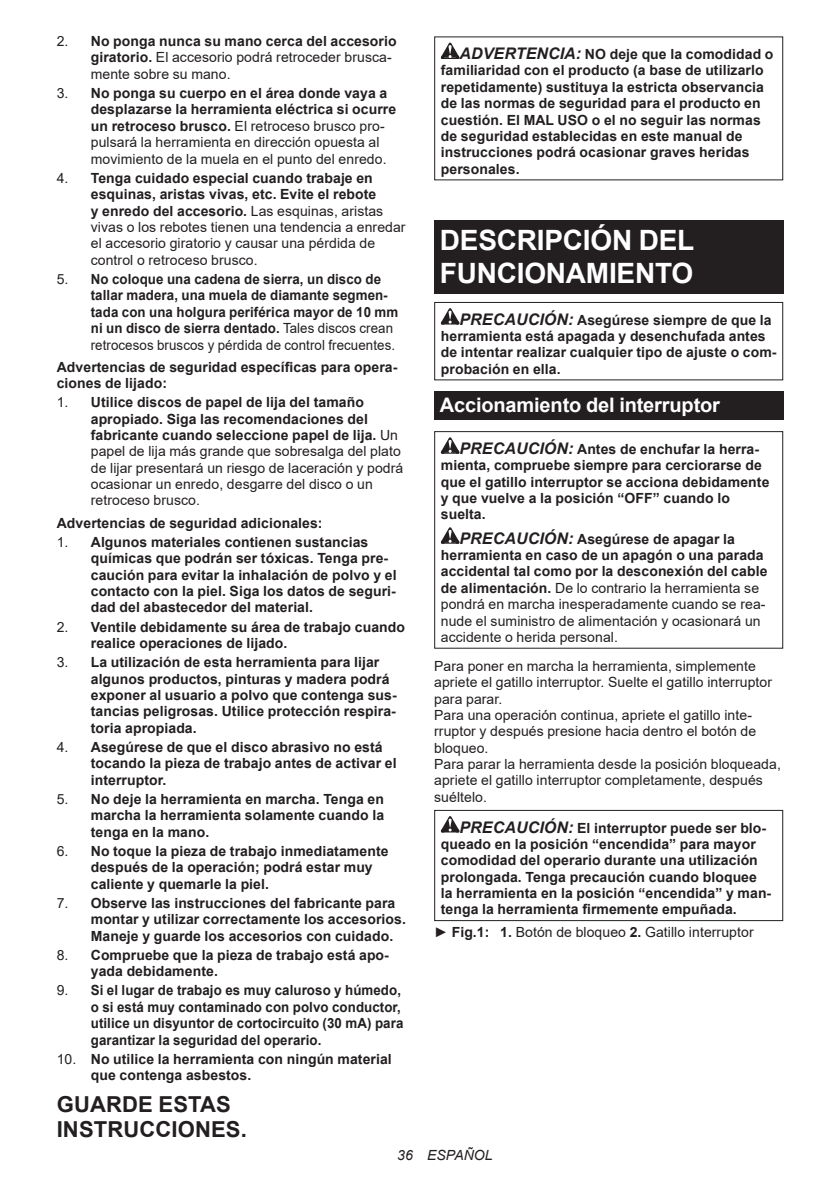
<style>
.page{position:relative;width:840px;height:1191px;background:#fff}
.page>*{position:absolute;margin:0;border:0;box-sizing:border-box;transform-origin:0 0}
.t1{font:700 28px/32.8px "Arial";letter-spacing:-.01em;color:#fff}
.t2{font:700 22px/25.8px "Arial";letter-spacing:.005em;color:#231f20}
.t3{font:700 20px "Arial";letter-spacing:-.01em;color:#fff}
.t4{font:700 14px/16.4px "Arial";letter-spacing:.005em;color:#231f20}
.t5{font:14px/16.4px "Arial";letter-spacing:.005em;color:#231f20}
.t6{font:700 14px/16.4px "Arial";letter-spacing:.005em;color:#231f20;scale:.95 1}
.t7{font:italic 14px "Arial";letter-spacing:.005em;color:#231f20}
.s1{font-weight:700}
.s2{font-weight:400}
.s3{font-style:italic;font-size:16px}
.s4{font-weight:700;font-style:italic;font-size:16px}
</style>
<div class="page">
<svg style="left:440px;top:43px;width:19px;height:16px"></svg>
<div style="left:434px;top:220px;width:348px;height:74px;background:#231f20"></div>
<svg style="left:440px;top:308px;width:19px;height:16px"></svg>
<div style="left:434px;top:302px;width:348px;height:78px;border:1px solid #231f20"></div>
<div style="left:434px;top:392px;width:348px;height:28px;background:#231f20"></div>
<svg style="left:440px;top:437px;width:19px;height:17px"></svg>
<svg style="left:440px;top:527px;width:19px;height:17px"></svg>
<div style="left:434px;top:431px;width:348px;height:217px;border:1px solid #231f20"></div>
<svg style="left:440px;top:816px;width:19px;height:16px"></svg>
<div style="left:434px;top:810px;width:348px;height:111px;border:1px solid #231f20"></div>
<p class="t5" style="left:91px;top:33px;width:307px;text-indent:-34px">2. <span class="s1">No ponga nunca su mano cerca del accesorio giratorio.</span> El accesorio podrá retroceder brusca&shy;mente sobre su mano.</p>
<p class="t5" style="left:91px;top:85px;width:307px;text-indent:-34px">3. <span class="s1">No ponga su cuerpo en el área donde vaya a desplazarse la herramienta eléctrica si ocurre un retroceso brusco.</span> El retroceso brusco pro&shy;pulsará la herramienta en dirección opuesta al movimiento de la muela en el punto del enredo.</p>
<p class="t5" style="left:91px;top:170px;width:316px;text-indent:-34px">4. <span class="s1">Tenga cuidado especial cuando trabaje en esquinas, aristas vivas, etc. Evite el rebote<br>y enredo del accesorio.</span> Las esquinas, aristas vivas o los rebotes tienen una tendencia a enredar el accesorio giratorio y causar una pérdida de control o retroceso brusco.</p>
<p class="t6" style="left:91px;top:271px;width:325px;text-indent:-34px"><span class="s2">5.</span> No coloque una cadena de sierra, un disco de tallar madera, una muela de diamante segmen&shy;tada con una holgura periférica mayor de 10 mm ni un disco de sierra dentado. <span class="s2">Tales discos crean retrocesos bruscos y pérdida de control frecuentes.</span></p>
<p class="t4" style="left:57px;top:358px;width:342px">Advertencias de seguridad específicas para opera&shy;ciones de lijado:</p>
<p class="t5" style="left:91px;top:394px;width:314px;text-indent:-34px">1. <span class="s1">Utilice discos de papel de lija del tamaño apropiado. Siga las recomendaciones del fabricante cuando seleccione papel de lija.</span> Un papel de lija más grande que sobresalga del plato de lijar presentará un riesgo de laceración y podrá ocasionar un enredo, desgarre del disco o un retroceso brusco.</p>
<p class="t4" style="left:57px;top:514px;width:267px">Advertencias de seguridad adicionales:</p>
<p class="t4" style="left:91px;top:534px;width:307px;text-indent:-34px"><span class="s2">1.</span> Algunos materiales contienen sustancias químicas que podrán ser tóxicas. Tenga pre&shy;caución para evitar la inhalación de polvo y el contacto con la piel. Siga los datos de seguri&shy;dad del abastecedor del material.</p>
<p class="t4" style="left:91px;top:618px;width:315px;text-indent:-34px"><span class="s2">2.</span> Ventile debidamente su área de trabajo cuando realice operaciones de lijado.</p>
<p class="t4" style="left:91px;top:654px;width:307px;text-indent:-34px"><span class="s2">3.</span> La utilización de esta herramienta para lijar algunos productos, pinturas y madera podrá exponer al usuario a polvo que contenga sus&shy;tancias peligrosas. Utilice protección respira&shy;toria apropiada.</p>
<p class="t4" style="left:91px;top:739px;width:307px;text-indent:-34px"><span class="s2">4.</span> Asegúrese de que el disco abrasivo no está tocando la pieza de trabajo antes de activar el interruptor.</p>
<p class="t4" style="left:91px;top:791px;width:295px;text-align:justify;text-indent:-34px"><span class="s2">5.</span> No deje la herramienta en marcha. Tenga en marcha la herramienta solamente cuando la tenga en la mano.</p>
<p class="t4" style="left:91px;top:843px;width:299px;text-indent:-34px"><span class="s2">6.</span> No toque la pieza de trabajo inmediatamente después de la operación; podrá estar muy caliente y quemarle la piel.</p>
<p class="t4" style="left:91px;top:895px;width:316px;text-indent:-34px"><span class="s2">7.</span> Observe las instrucciones del fabricante para montar y utilizar correctamente los accesorios.<br>Maneje y guarde los accesorios con cuidado.</p>
<p class="t4" style="left:91px;top:947px;width:299px;text-indent:-34px"><span class="s2">8.</span> Compruebe que la pieza de trabajo está apo&shy;yada debidamente.</p>
<p class="t6" style="left:91px;top:982px;width:330px;text-indent:-34px"><span class="s2">9.</span> Si el lugar de trabajo es muy caluroso y húmedo, o si está muy contaminado con polvo conductor, utilice un disyuntor de cortocircuito (30 mA) para garantizar la seguridad del operario.</p>
<p class="t4" style="left:91px;top:1051px;width:302px;text-indent:-34px"><span class="s2">10.</span> No utilice la herramienta con ningún material que contenga asbestos.</p>
<h2 class="t2" style="left:57px;top:1091px;width:191px">GUARDE ESTAS<br>INSTRUCCIONES.</h2>
<p class="t4" style="left:440px;top:46px;width:334px;text-indent:19px"><span class="s3">ADVERTENCIA:</span> NO deje que la comodidad o familiaridad con el producto (a base de utilizarlo repetidamente) sustituya la estricta observancia de las normas de seguridad para el producto en cuestión. El MAL USO o el no seguir las normas de seguridad establecidas en este manual de instrucciones podrá ocasionar graves heridas personales.</p>
<h1 class="t1" style="left:439px;top:224px;width:256px">DESCRIPCIÓN DEL<br>FUNCIONAMIENTO</h1>
<p class="t4" style="left:440px;top:311px;width:337px;text-indent:19px"><span class="s3">PRECAUCIÓN:</span> Asegúrese siempre de que la herramienta está apagada y desenchufada antes de intentar realizar cualquier tipo de ajuste o com&shy;probación en ella.</p>
<h3 class="t3" style="left:439px;top:390px;width:281px">Accionamiento del interruptor</h3>
<p class="t4" style="left:440px;top:441px;width:330px;text-indent:19px"><span class="s3">PRECAUCIÓN:</span> Antes de enchufar la herra&shy;mienta, compruebe siempre para cerciorarse de que el gatillo interruptor se acciona debidamente y que vuelve a la posición “OFF” cuando lo suelta.</p>
<p class="t5" style="left:440px;top:530px;width:328px;text-indent:19px"><span class="s4">PRECAUCIÓN:</span> <span class="s1">Asegúrese de apagar la herramienta en caso de un apagón o una parada accidental tal como por la desconexión del cable de alimentación.</span> De lo contrario la herramienta se pondrá en marcha inesperadamente cuando se rea&shy;nude el suministro de alimentación y ocasionará un accidente o herida personal.</p>
<p class="t5" style="left:434px;top:657px;width:348px">Para poner en marcha la herramienta, simplemente apriete el gatillo interruptor. Suelte el gatillo interruptor para parar.<br>Para una operación continua, apriete el gatillo inte&shy;rruptor y después presione hacia dentro el botón de bloqueo.<br>Para parar la herramienta desde la posición bloqueada, apriete el gatillo interruptor completamente, después suéltelo.</p>
<p class="t4" style="left:440px;top:819px;width:332px;text-indent:19px"><span class="s3">PRECAUCIÓN:</span> El interruptor puede ser blo&shy;queado en la posición “encendida” para mayor comodidad del operario durante una utilización prolongada. Tenga precaución cuando bloquee la herramienta en la posición “encendida” y man&shy;tenga la herramienta firmemente empuñada.</p>
<p class="t5" style="left:434px;top:924px;width:321px">► <span class="s1">Fig.1: 1.</span> Botón de bloqueo <span class="s1">2.</span> Gatillo interruptor</p>
<p class="t7" style="left:397px;top:1146px;width:97px">36 ESPAÑOL</p>
</div>
